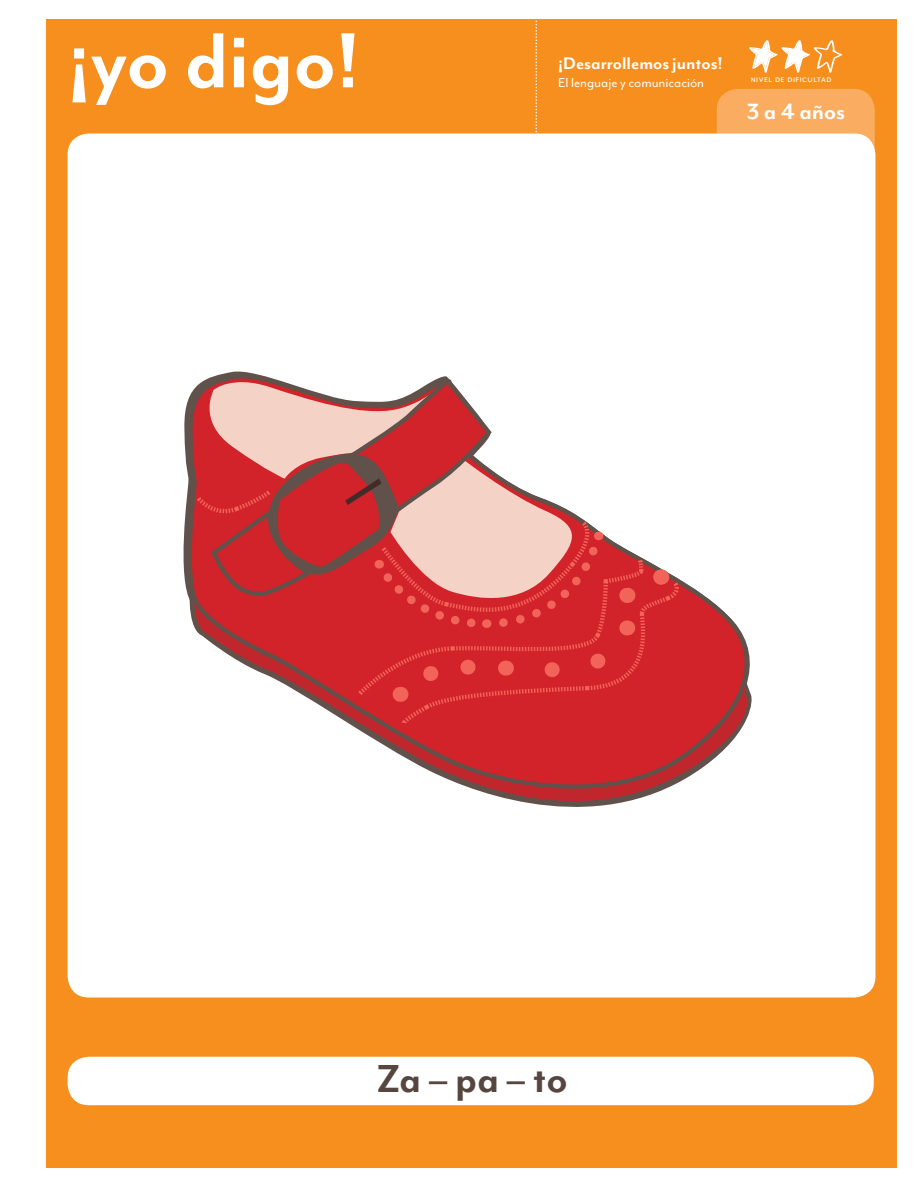
<style>
.page{position:relative;width:918px;height:1188px;background:#fff}
.page>*{position:absolute;margin:0;border:0;box-sizing:border-box;transform-origin:0 0}
.t1{font:700 90px "Mr Eaves Mod OT";color:#fff}
.t2{font:700 45px "Mr Eaves Mod OT";color:#574640}
.t3{font:700 25.5px "Mr Eaves Mod OT";color:#fff}
.t4{font:700 19.5px "Mr Eaves Mod OT";color:#fff}
.t5{font:15px "Mr Eaves Mod OT";color:#fff}
.t6{font:10.5px "Mr Eaves Mod OT";letter-spacing:.05em;color:#fff}
</style>
<div class="page">
<div style="left:46px;top:20px;width:851px;height:1148px;background:#f78f1e"></div>
<div style="left:717px;top:89px;width:158px;height:136px;background:#faad60;border-radius:21px"></div>
<div style="left:68px;top:134px;width:807px;height:864px;background:#fff;border-radius:21px"></div>
<div style="left:68px;top:1057px;width:806px;height:48px;background:#fff;border-radius:21px"></div>
<svg style="left:536px;top:19px;width:1px;height:115px"></svg>
<svg style="left:749px;top:40px;width:94px;height:33px"></svg>
<svg style="left:183px;top:372px;width:569px;height:432px"></svg>
<svg style="left:194px;top:374px;width:488px;height:353px"></svg>
<h1 class="t1" style="left:68px;top:10px;width:294px">¡yo digo!</h1>
<h3 class="t4" style="left:558px;top:53px;width:166px">¡Desarrollemos juntos!</h3>
<p class="t5" style="left:558px;top:75px;width:147px">El lenguaje y comunicación</p>
<p class="t6" style="left:751px;top:73px;width:82px">nivel de dificultad</p>
<h3 class="t3" style="left:747px;top:96px;width:100px">3 a 4 años</h3>
<h2 class="t2" style="left:377px;top:1053px;width:192px">Za – pa – to</h2>
</div>
